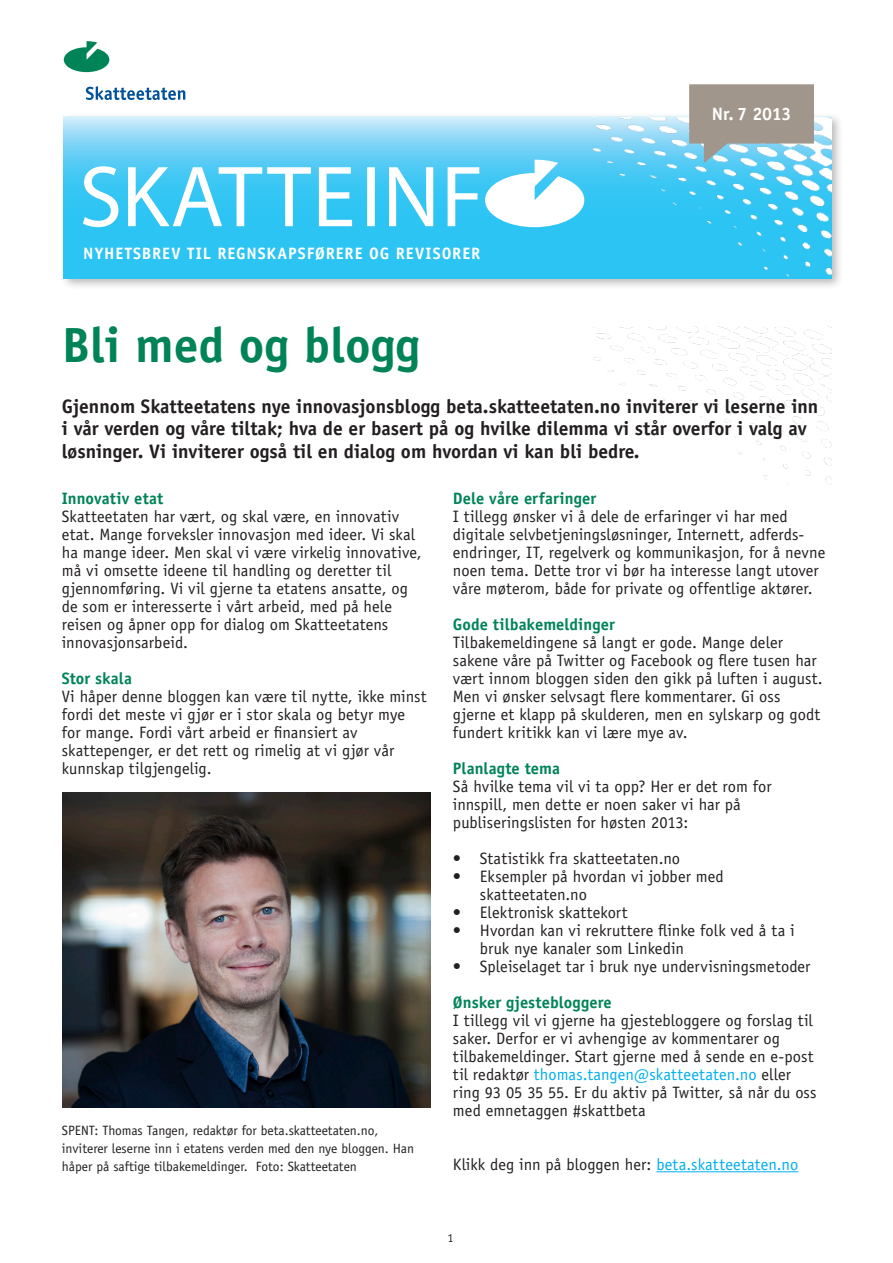
<style>
.page{position:relative;width:893px;height:1263px;background:#fff}
.page>*{position:absolute;margin:0;border:0;box-sizing:border-box;transform-origin:0 0}
.t1{font:700 49.5px "Officina Sans Std";color:#008457}
.Ingress{font:700 19.5px/22.5px "Officina Sans Std";color:#231f20}
.t2{font:700 18px "Officina Sans Std";letter-spacing:-.015em;color:#fff}
.Brødtekst{font:16.5px/18px "Officina Sans Std";color:#231f20}
.Brødtekst-2{font:700 16.5px "Officina Sans Std";letter-spacing:.005em;color:#008457}
.t3{font:700 16.5px "Officina Sans Std";letter-spacing:.055em;color:#fff}
.t4{font:13.5px/18px "Officina Sans Std";color:#231f20}
.Brødtekst-3{font:12px "Officina Sans Std";color:#231f20}
.s1{color:#00aeef}
</style>
<div class="page">
<div style="left:60px;top:112px;width:784px;height:179px;background:#231f20;opacity:.31"></div>
<svg style="left:64px;top:116px;width:767px;height:162px;background:#59cdf5"></svg>
<svg style="left:64px;top:41px;width:45px;height:31px"></svg>
<svg style="left:86px;top:86px;width:99px;height:14px"></svg>
<svg style="left:485px;top:160px;width:99px;height:67px"></svg>
<img style="left:591px;top:116px;width:240px;height:161px">
<img style="left:593px;top:326px;width:238px;height:159px">
<hr style="left:656px;top:1171px;width:142px;height:1px;background:#00aeef">
<svg style="left:83px;top:166px;width:396px;height:61px"></svg>
<svg style="left:688px;top:84px;width:127px;height:81px;background:#9fa8a6"></svg>
<img style="left:63px;top:792px;width:368px;height:316px">
<p class="t3" style="left:83px;top:244px;width:398px">NYHETSBREV TIL REGNSKAPSFØRERE OG REVISORER</p>
<p class="t1" style="left:62px;top:314px;width:360px">Bli med og blogg</p>
<p class="t2" style="left:712px;top:103px;width:81px">Nr. 7 2013</p>
<p class="Ingress" style="left:62px;top:395px;width:758px">Gjennom Skatteetatens nye innovasjonsblogg beta.skatteetaten.no inviterer vi leserne inn i vår verden og våre tiltak; hva de er basert på og hvilke dilemma vi står overfor i valg av løsninger. Vi inviterer også til en dialog om hvordan vi kan bli bedre.</p>
<p class="Brødtekst-2" style="left:62px;top:488px;width:103px">Innovativ etat</p>
<p class="Brødtekst" style="left:62px;top:507px;width:361px">Skatteetaten har vært, og skal være, en innovativ etat. Mange forveksler innovasjon med ideer. Vi skal ha mange ideer. Men skal vi være virkelig innovative, må vi omsette ideene til handling og deretter til gjennomføring. Vi vil gjerne ta etatens ansatte, og de som er interesserte i vårt arbeid, med på hele reisen og åpner opp for dialog om Skatteetatens innovasjonsarbeid.</p>
<p class="Brødtekst-2" style="left:62px;top:668px;width:72px">Stor skala</p>
<p class="Brødtekst" style="left:62px;top:687px;width:366px">Vi håper denne bloggen kan være til nytte, ikke minst fordi det meste vi gjør er i stor skala og betyr mye for mange. Fordi vårt arbeid er finansiert av skattepenger, er det rett og rimelig at vi gjør vår kunnskap tilgjengelig.</p>
<p class="t4" style="left:62px;top:1121px;width:354px">SPENT: Thomas Tangen, redaktør for beta.skatteetaten.no, inviterer leserne inn i etatens verden med den nye bloggen. Han håper på saftige tilbakemeldinger. Foto: Skatteetaten</p>
<p class="Brødtekst-2" style="left:453px;top:488px;width:145px">Dele våre erfaringer</p>
<p class="Brødtekst" style="left:453px;top:507px;width:374px">I tillegg ønsker vi å dele de erfaringer vi har med digitale selvbetjeningsløsninger, Internett, adferds&shy;endringer, IT, regelverk og kommunikasjon, for å nevne noen tema. Dette tror vi bør ha interesse langt utover våre møterom, både for private og offentlige aktører.</p>
<p class="Brødtekst-2" style="left:453px;top:614px;width:163px">Gode tilbakemeldinger</p>
<p class="Brødtekst" style="left:453px;top:633px;width:371px">Tilbakemeldingene så langt er gode. Mange deler sakene våre på Twitter og Facebook og flere tusen har vært innom bloggen siden den gikk på luften i august.</p>
<p class="Brødtekst" style="left:453px;top:687px;width:369px">Men vi ønsker selvsagt flere kommentarer. Gi oss gjerne et klapp på skulderen, men en sylskarp og godt fundert kritikk kan vi lære mye av.</p>
<p class="Brødtekst-2" style="left:453px;top:758px;width:109px">Planlagte tema</p>
<p class="Brødtekst" style="left:453px;top:777px;width:320px">Så hvilke tema vil vi ta opp? Her er det rom for innspill, men dette er noen saker vi har på publiseringslisten for høsten 2013:</p>
<p class="Brødtekst" style="left:453px;top:849px;width:229px">• Statistikk fra skatteetaten.no</p>
<p class="Brødtekst" style="left:480px;top:867px;width:245px;text-indent:-27px">• Eksempler på hvordan vi jobber med skatteetaten.no</p>
<p class="Brødtekst" style="left:453px;top:903px;width:176px">• Elektronisk skattekort</p>
<p class="Brødtekst" style="left:480px;top:921px;width:316px;text-indent:-27px">• Hvordan kan vi rekruttere flinke folk ved å ta i bruk nye kanaler som Linkedin</p>
<p class="Brødtekst" style="left:453px;top:957px;width:359px">• Spleiselaget tar i bruk nye undervisningsmetoder</p>
<p class="Brødtekst-2" style="left:453px;top:992px;width:160px">Ønsker gjestebloggere</p>
<p class="Brødtekst" style="left:453px;top:1011px;width:365px">I tillegg vil vi gjerne ha gjestebloggere og forslag til saker. Derfor er vi avhengige av kommentarer og tilbakemeldinger. Start gjerne med å sende en e-post til redaktør <span class="s1">thomas.tangen@skatteetaten.no</span> eller ring 93 05 35 55. Er du aktiv på Twitter, så når du oss med emnetaggen #skattbeta</p>
<p class="Brødtekst" style="left:453px;top:1155px;width:347px">Klikk deg inn på bloggen her: <span class="s1">beta.skatteetaten.no</span></p>
<p class="Brødtekst-3" style="left:447px;top:1231px;width:7px">1</p>
</div>
